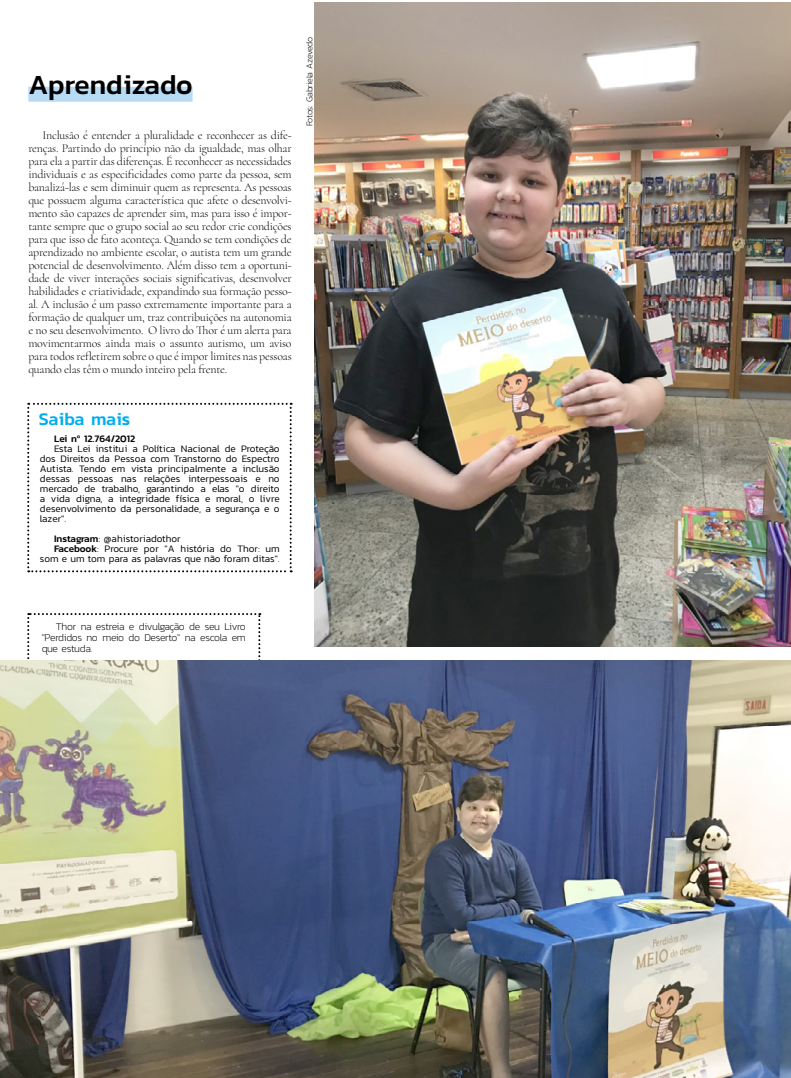
<style>
.page{position:relative;width:791px;height:1078px;background:#fff}
.page>*{position:absolute;margin:0;border:0;box-sizing:border-box;transform-origin:0 0}
.t1{font:500 28px "Kanit";color:#000}
.t2{font:500 18px "Kanit";color:#00aeef}
.t3{font:300 12px/13px "Cormorant";letter-spacing:-.02em;color:#000;text-align:justify}
.t4{font:200 10.5px/11px "Kanit";letter-spacing:-.03em;color:#000;text-align:justify}
.t5{font:300 10px/10px "Kanit";color:#000;text-align:justify}
.t6{font:500 10px "Kanit";color:#000}
.t7{font:200 9px "Kanit";letter-spacing:-.03em;color:#000}
.s1{font-weight:500}
</style>
<div class="page">
<svg style="left:27px;top:613px;width:233px;height:47px"></svg>
<div style="left:28px;top:87px;width:165px;height:15px;background:#b7dbf4"></div>
<img style="left:315px;top:2px;width:476px;height:644px">
<img style="left:0;top:660px;width:791px;height:417px">
<svg style="left:27px;top:403px;width:265px;height:169px"></svg>
<h1 class="t1" style="left:28px;top:63px;width:166px">Aprendizado</h1>
<p class="t3" style="left:28px;top:128px;width:265px;text-indent:14px">Inclusão é entender a pluralidade e reconhecer as dife&shy;renças. Partindo do princípio não da igualdade, mas olhar para ela a partir das diferenças. É reconhecer as necessidades individuais e as especificidades como parte da pessoa, sem banalizá-las e sem diminuir quem as representa. As pessoas que possuem alguma característica que afete o desenvolvi&shy;mento são capazes de aprender sim, mas para isso é impor&shy;tante sempre que o grupo social ao seu redor crie condições para que isso de fato aconteça. Quando se tem condições de aprendizado no ambiente escolar, o autista tem um grande potencial de desenvolvimento. Além disso tem a oportuni&shy;dade de viver interações sociais significativas, desenvolver habilidades e criatividade, expandindo sua formação pesso&shy;al. A inclusão é um passo extremamente importante para a formação de qualquer um, traz contribuições na autonomia e no seu desenvolvimento. O livro do Thor é um alerta para movimentarmos ainda mais o assunto autismo, um aviso para todos refletirem sobre o que é impor limites nas pessoas quando elas têm o mundo inteiro pela frente.</p>
<p class="t7" style="left:303px;top:126px;width:91px;rotate:-90deg">Fotos: Gabriela Azevedo</p>
<h2 class="t2" style="left:39px;top:405px;width:93px">Saiba mais</h2>
<p class="t6" style="left:54px;top:430px;width:83px">Lei nº 12.764/2012</p>
<p class="t5" style="left:40px;top:443px;width:241px;text-indent:14px">Esta Lei institui a Política Nacional de Proteção dos Direitos da Pessoa com Transtorno do Espectro Autista. Tendo em vista principalmente a inclusão dessas pessoas nas relações interpessoais e no mercado de trabalho, garantindo a elas "o direito a vida digna, a integridade física e moral, o livre desenvolvimento da personalidade, a segurança e o lazer".</p>
<p class="t5" style="left:54px;top:533px;width:128px"><span class="s1">Instagram</span>: @ahistoriadothor</p>
<p class="t5" style="left:54px;top:543px;width:227px"><span class="s1">Facebook</span>: Procure por "A história do Thor: um</p>
<p class="t5" style="left:40px;top:553px;width:241px">som e um tom para as palavras que não foram ditas".</p>
<p class="t4" style="left:42px;top:621px;width:206px;text-indent:14px">Thor na estreia e divulgação de seu Livro "Perdidos no meio do Deserto" na escola em que estuda.</p>
</div>
